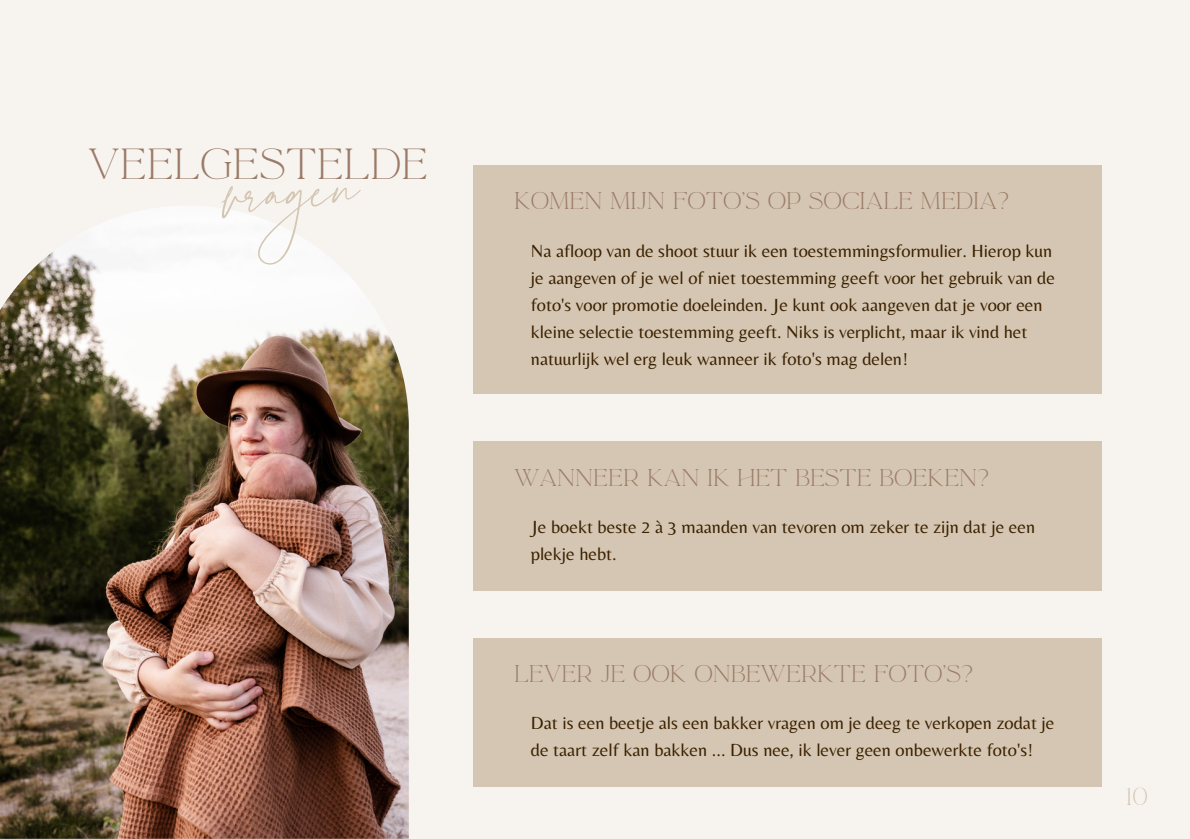
<style>
.page{position:relative;width:1190px;height:839px;background:#fff}
.page>*{position:absolute;margin:0;border:0;box-sizing:border-box;transform-origin:0 0}
.t1{font:98.6px "La Luxes Script";color:#d4c6b2}
.t2{font:38px "La Luxes Serif";color:#9b7b67}
.t3{font:21.8px "La Luxes Serif";color:#d4c6b2}
.t4{font:21.2px "La Luxes Serif";color:#9b7b67}
.t5{font:18.2px/27px "Belleza";color:#3b2000}
</style>
<div class="page">
<div style="left:0;top:0;width:1190px;height:838px;background:#f7f4f0"></div>
<img style="left:0;top:206px;width:409px;height:632px">
<div style="left:473px;top:165px;width:629px;height:229px;background:#d4c6b2"></div>
<div style="left:473px;top:442px;width:629px;height:148px;background:#d4c6b2"></div>
<div style="left:473px;top:638px;width:629px;height:148px;background:#d4c6b2"></div>
<h2 class="t2" style="left:88px;top:137px;width:342px">VEELGESTELDE</h2>
<h1 class="t1" style="left:220px;top:139px;width:137px;rotate:-4deg">vragen</h1>
<p class="t4" style="left:514px;top:186px;width:497px">KOMEN MIJN FOTO'S OP SOCIALE MEDIA?</p>
<p class="t5" style="left:531px;top:237px;width:526px">Na afloop van de shoot stuur ik een toestemmingsformulier. Hierop kun je aangeven of je wel of niet toestemming geeft voor het gebruik van de foto's voor promotie doeleinden. Je kunt ook aangeven dat je voor een kleine selectie toestemming geeft. Niks is verplicht, maar ik vind het natuurlijk wel erg leuk wanneer ik foto's mag delen!</p>
<p class="t4" style="left:514px;top:462px;width:477px">WANNEER KAN IK HET BESTE BOEKEN?</p>
<p class="t5" style="left:531px;top:513px;width:506px">Je boekt beste 2 à 3 maanden van tevoren om zeker te zijn dat je een plekje hebt.</p>
<p class="t4" style="left:514px;top:658px;width:461px">LEVER JE OOK ONBEWERKTE FOTO'S?</p>
<p class="t5" style="left:531px;top:709px;width:525px">Dat is een beetje als een bakker vragen om je deeg te verkopen zodat je de taart zelf kan bakken ... Dus nee, ik lever geen onbewerkte foto's!</p>
<p class="t3" style="left:1126px;top:780px;width:24px">10</p>
</div>
